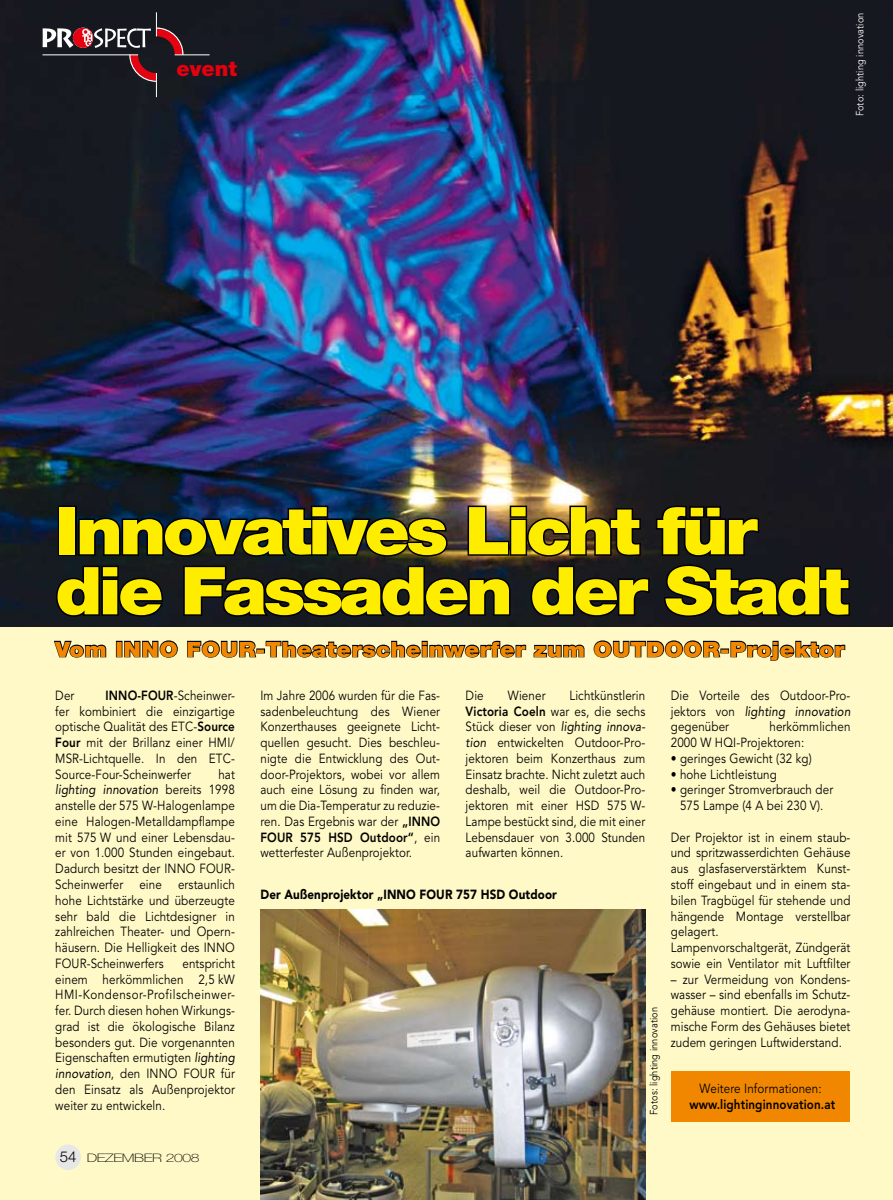
<style>
.page{position:relative;width:893px;height:1200px;background:#fff}
.page>*{position:absolute;margin:0;border:0;box-sizing:border-box;transform-origin:0 0}
.t1{font:900 66px/60px "Helvetica Neue";letter-spacing:-.05em;color:#ffed00;scale:1.1 1}
.t2{font:900 21px "Helvetica Neue";letter-spacing:.02em;color:#f18700;scale:1.1 1}
.t3{font:900 21px "Helvetica Neue";color:#e3000f}
.t4{font:13.2px/15.8px "Avenir";letter-spacing:.01em;color:#000;text-align:justify;scale:.88 1}
.t5{font:900 13.2px "Avenir";letter-spacing:.01em;color:#000;scale:.88 1}
.t6{font:800 13.2px "Avenir";letter-spacing:.01em;color:#000;scale:.88 1}
.t7{font:100 11.7px "Helvetica Neue";letter-spacing:-.025em;color:#000;scale:1.35 1}
.t8{font:10.5px "Avenir";letter-spacing:.01em;color:#000;scale:.88 1}
.t9{font:10.5px "Avenir";letter-spacing:.01em;color:#fff;scale:.88 1}
.s1{font-weight:800}
.s2{font-style:italic}
.s3{font-weight:300;font-size:15px}
</style>
<div class="page">
<div style="left:0;top:0;width:893px;height:1199px;background:#fff9c7"></div>
<img style="left:0;top:0;width:893px;height:626px">
<svg style="left:55px;top:504px;width:796px;height:114px;background:#1a1b1e"></svg>
<div style="left:55px;top:1144px;width:26px;height:25px;background:#e7e7e7;border-radius:50%"></div>
<svg style="left:54px;top:640px;width:53px;height:18px"></svg>
<div style="left:116px;top:640px;width:6px;height:17px;border:2px solid #000"></div>
<svg style="left:124px;top:640px;width:54px;height:18px"></svg>
<svg style="left:187px;top:640px;width:71px;height:18px"></svg>
<div style="left:256px;top:648px;width:9px;height:5px;border:2px solid #000"></div>
<svg style="left:265px;top:640px;width:262px;height:18px"></svg>
<svg style="left:533px;top:644px;width:52px;height:14px"></svg>
<svg style="left:593px;top:640px;width:129px;height:18px"></svg>
<div style="left:720px;top:648px;width:9px;height:5px;border:2px solid #000"></div>
<svg style="left:730px;top:640px;width:116px;height:21px"></svg>
<img style="left:260px;top:909px;width:385px;height:290px">
<hr style="left:175px;top:54px;width:35px;height:1px;background:#fff">
<svg style="left:43px;top:13px;width:143px;height:84px;background:#362b31"></svg>
<div style="left:671px;top:1070px;width:179px;height:50px;background:#f18700"></div>
<h2 class="t3" style="left:177px;top:56px;width:62px">event</h2>
<p class="t9" style="left:854px;top:116px;width:119px;rotate:-90deg">Foto: lighting innovation</p>
<h1 class="t1" style="left:55px;top:500px;width:723px">Innovatives Licht für die Fassaden der Stadt</h1>
<h2 class="t2" style="left:55px;top:636px;width:572px">Vom INNO FOUR-Theaterscheinwerfer zum Outdoor</h2>
<h2 class="t2" style="left:720px;top:636px;width:115px">-Projektor</h2>
<p class="t4" style="left:260px;top:687px;width:206px">Im Jahre 2006 wurden für die Fas&shy;sadenbeleuchtung des Wiener Konzerthauses geeignete Licht&shy;quellen gesucht. Dies beschleu&shy;nigte die Entwicklung des Out&shy;door-Projektors, wobei vor allem auch eine Lösung zu finden war, um die Dia-Temperatur zu reduzie&shy;ren. Das Ergebnis war der <span class="s1">„INNO FOUR 575 HSD Outdoor“</span>, ein wetterfester Außenprojektor.</p>
<p class="t5" style="left:260px;top:886px;width:338px">Der Außenprojektor „INNO FOUR 757 HSD Outdoor</p>
<p class="t4" style="left:466px;top:687px;width:206px;text-indent:104px">Lichtkünstlerin <span class="s1">Victoria Coeln</span> war es, die sechs Stück dieser von <span class="s2">lighting innova&shy;tion</span> entwickelten Outdoor-Pro&shy;jektoren beim Konzerthaus zum Einsatz brachte. Nicht zuletzt auch deshalb, weil die Outdoor-Pro&shy;jektoren mit einer HSD 575 W-Lampe bestückt sind, die mit einer Lebensdauer von 3.000 Stunden aufwarten können.</p>
<p class="t4" style="left:671px;top:687px;width:206px">Die Vorteile des Outdoor-Pro&shy;jektors von <span class="s2">lighting innova-tion </span>gegenüber</p>
<p class="t4" style="left:55px;top:687px;width:206px;text-indent:50px"><span class="s1">INNO-FOUR</span>-Scheinwer&shy;fer kombiniert die einzigartige optische Qualität des ETC-<span class="s1">Source Four</span> mit der Brillanz einer HMI/ MSR-Lichtquelle. In den ETC-Source-Four-Scheinwerfer</p>
<p class="t4" style="left:466px;top:687px;width:22px">Die</p>
<p class="t4" style="left:508px;top:687px;width:45px">Wiener</p>
<p class="t4" style="left:55px;top:687px;width:23px">Der</p>
<p class="t4" style="left:671px;top:719px;width:206px;text-indent:99px">herkömmlichen<br>2000 W HQI-Projektoren:</p>
<p class="t4" style="left:671px;top:750px;width:162px">• geringes Gewicht (32 kg)</p>
<p class="t4" style="left:671px;top:766px;width:122px">• hohe Lichtleistung</p>
<p class="t4" style="left:671px;top:782px;width:186px;text-align:center">• geringer Stromverbrauch der<br>575 Lampe (4 A bei 230 V).</p>
<p class="t4" style="left:671px;top:829px;width:206px;text-align:left">Der Projektor ist in einem staub&shy;und spritzwasserdichten Gehäuse aus glasfaserverstärktem Kunst&shy;stoff eingebaut und in einem sta&shy;bilen Tragbügel für stehende und hängende Montage verstellbar gelagert.<br>Lampenvorschaltgerät, Zündgerät sowie ein Ventilator mit Luftfilter</p>
<p class="t4" style="left:671px;top:971px;width:206px">– zur Vermeidung von Kondens&shy;wasser – sind ebenfalls im Schutz&shy;gehäuse montiert. Die aerodyna&shy;mische Form des Gehäuses bietet zudem geringen Luftwiderstand.</p>
<p class="t4" style="left:55px;top:766px;width:206px;text-indent:163px">hat <span class="s2">lighting innova-tion</span> bereits 1998 anstelle der 575 W-Halogenlampe eine Halogen-Metalldampflampe mit 575 W und einer Lebensdau&shy;er von 1.000 Stunden eingebaut.<br>Dadurch besitzt der INNO FOUR-Scheinwerfer eine erstaunlich hohe Lichtstärke und überzeugte sehr bald die Lichtdesigner in zahlreichen Theater- und Opern&shy;häusern. Die Helligkeit des INNO FOUR-Scheinwerfers</p>
<p class="t4" style="left:55px;top:955px;width:206px;text-indent:127px">entspricht einem herkömmlichen 2,5 kW HMI-Kondensor-Profilscheinwer&shy;fer. Durch diesen hohen Wirkungs&shy;grad ist die ökologische Bilanz besonders gut. Die vorgenannten Eigenschaften ermutigten <span class="s2">lighting innova-tion</span>, den INNO FOUR für den Einsatz als Außenprojektor weiter zu entwickeln.</p>
<p class="t8" style="left:648px;top:1114px;width:124px;rotate:-90deg">Fotos: lighting innovation</p>
<p class="t4" style="left:700px;top:1080px;width:140px">Weitere Informationen:</p>
<p class="t6" style="left:689px;top:1096px;width:167px">www.lightinginnovation.at</p>
<p class="t7" style="left:60px;top:1150px;width:105px"><span class="s3">54</span> DEZEMBER 2008</p>
</div>
